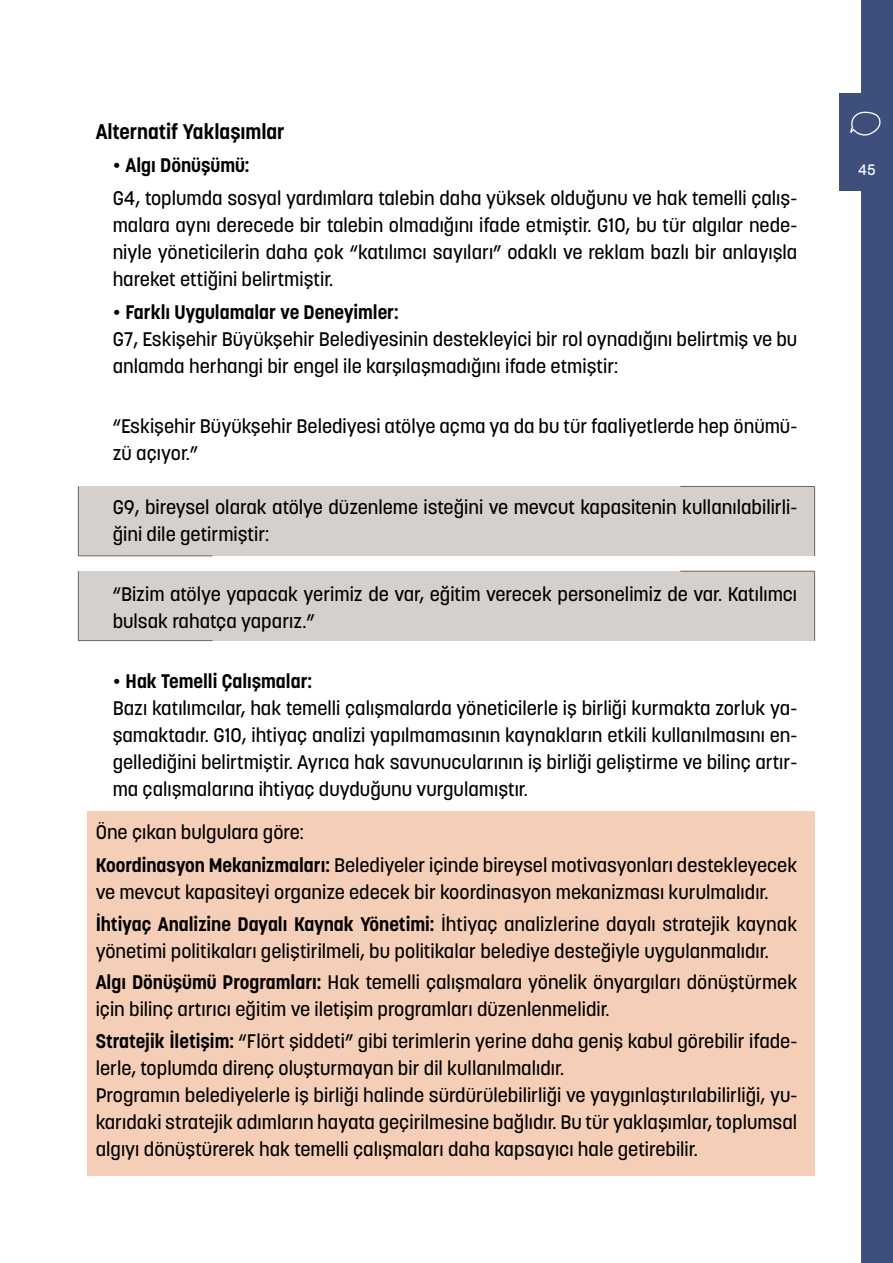
<style>
.page{position:relative;width:893px;height:1263px;background:#fff}
.page>*{position:absolute;margin:0;border:0;box-sizing:border-box;transform-origin:0 0}
.t1{font:700 21px "Korolev";color:#000}
.t2{font:500 19.5px/27px "Korolev";color:#000}
.t3{font:500 15px "Korolev";color:#fff}
.s1{font-family:"Axiforma";font-weight:400}
.s2{font-weight:700}
</style>
<div class="page">
<div style="left:861px;top:0;width:32px;height:1263px;background:#3f4f7c"></div>
<div style="left:839px;top:93px;width:54px;height:97px;background:#3f4f7c"></div>
<svg style="left:850px;top:112px;width:31px;height:24px"></svg>
<div style="left:87px;top:811px;width:728px;height:365px;background:#f5ceb7"></div>
<div style="left:78px;top:486px;width:737px;height:70px;background:#d5d0cb"></div>
<svg style="left:78px;top:486px;width:135px;height:71px"></svg>
<hr style="left:680px;top:486px;width:135px;height:1px;background:#726759">
<hr style="left:814px;top:486px;width:1px;height:70px;background:#726759">
<div style="left:78px;top:571px;width:737px;height:70px;background:#d5d0cb"></div>
<svg style="left:78px;top:571px;width:135px;height:70px"></svg>
<hr style="left:680px;top:571px;width:135px;height:1px;background:#726759">
<hr style="left:814px;top:571px;width:1px;height:70px;background:#726759">
<p class="t1" style="left:96px;top:118px;width:191px">Alternatif Yaklaşımlar</p>
<p class="t2" style="left:113px;top:148px;width:686px;line-height:33px"><span class="s1">•</span> <span class="s2">Algı Dönüşümü:<br></span>G4, toplumda sosyal yardımlara talebin daha yüksek olduğunu ve hak temelli çalış-</p>
<p class="t2" style="left:113px;top:211px;width:686px;text-align:justify">malara aynı derecede bir talebin olmadığını ifade etmiştir. G10, bu tür algılar nede&shy;niyle yöneticilerin daha çok “katılımcı sayıları” odaklı ve reklam bazlı bir anlayışla hareket ettiğini belirtmiştir.</p>
<p class="t2" style="left:113px;top:298px;width:686px"><span class="s1">•</span> <span class="s2">Farklı Uygulamalar ve Deneyimler:<br></span>G7, Eskişehir Büyükşehir Belediyesinin destekleyici bir rol oynadığını belirtmiş ve bu anlamda herhangi bir engel ile karşılaşmadığını ifade etmiştir:</p>
<p class="t2" style="left:113px;top:412px;width:686px">“Eskişehir Büyükşehir Belediyesi atölye açma ya da bu tür faaliyetlerde hep önümü&shy;zü açıyor.”</p>
<p class="t2" style="left:113px;top:493px;width:686px">G9, bireysel olarak atölye düzenleme isteğini ve mevcut kapasitenin kullanılabilirli&shy;ğini dile getirmiştir:</p>
<p class="t2" style="left:113px;top:580px;width:686px">“Bizim atölye yapacak yerimiz de var, eğitim verecek personelimiz de var. Katılımcı bulsak rahatça yaparız.”</p>
<p class="t2" style="left:113px;top:667px;width:686px"><span class="s1">•</span> <span class="s2">Hak Temelli Çalışmalar:<br></span>Bazı katılımcılar, hak temelli çalışmalarda yöneticilerle iş birliği kurmakta zorluk ya&shy;şamaktadır. G10, ihtiyaç analizi yapılmamasının kaynakların etkili kullanılmasını en&shy;gellediğini belirtmiştir. Ayrıca hak savunucularının iş birliği geliştirme ve bilinç artır&shy;ma çalışmalarına ihtiyaç duyduğunu vurgulamıştır.</p>
<p class="t2" style="left:96px;top:816px;width:703px;line-height:33px">Öne çıkan bulgulara göre:<br><span class="s2">Koordinasyon Mekanizmaları:</span> Belediyeler içinde bireysel motivasyonları destekleyecek</p>
<p class="t2" style="left:96px;top:877px;width:703px;line-height:31.5px">ve mevcut kapasiteyi organize edecek bir koordinasyon mekanizması kurulmalıdır.<br><span class="s2">İhtiyaç Analizine Dayalı Kaynak Yönetimi:</span> İhtiyaç analizlerine dayalı stratejik kaynak</p>
<p class="t2" style="left:96px;top:935px;width:703px;line-height:31.5px">yönetimi politikaları geliştirilmeli, bu politikalar belediye desteğiyle uygulanmalıdır.<br><span class="s2">Algı Dönüşümü Programları:</span> Hak temelli çalışmalara yönelik önyargıları dönüştürmek</p>
<p class="t2" style="left:96px;top:994px;width:703px;line-height:31.5px">için bilinç artırıcı eğitim ve iletişim programları düzenlenmelidir.<br><span class="s2">Stratejik İletişim:</span> “Flört şiddeti” gibi terimlerin yerine daha geniş kabul görebilir ifade-</p>
<p class="t2" style="left:96px;top:1054px;width:703px">lerle, toplumda direnç oluşturmayan bir dil kullanılmalıdır.<br>Programın belediyelerle iş birliği halinde sürdürülebilirliği ve yaygınlaştırılabilirliği, yu&shy;karıdaki stratejik adımların hayata geçirilmesine bağlıdır. Bu tür yaklaşımlar, toplumsal algıyı dönüştürerek hak temelli çalışmaları daha kapsayıcı hale getirebilir.</p>
<p class="t3" style="left:858px;top:160px;width:19px">45</p>
</div>
